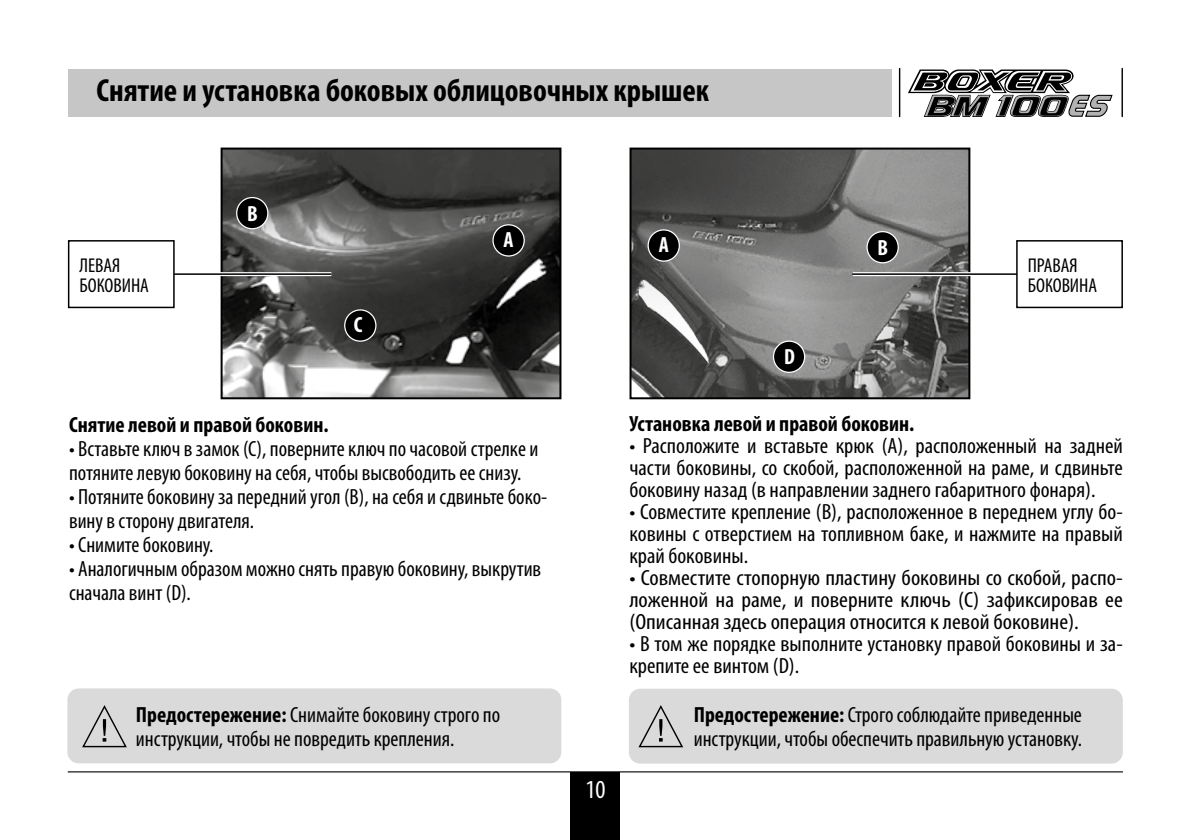
<style>
.page{position:relative;width:1191px;height:840px;background:#fff}
.page>*{position:absolute;margin:0;border:0;box-sizing:border-box;transform-origin:0 0}
.t1{font:700 condensed 32px "Myriad Pro";color:#000}
.t2{font:condensed 26px "Myriad Pro";color:#fff}
.t3{font:condensed 22px/24px "Myriad Pro";color:#000}
.t4{font:condensed 22px/22px "Myriad Pro";color:#000;text-align:justify;scale:1.05 1}
.t5{font:condensed 22px/22px "Myriad Pro";color:#000;text-align:justify;scale:1.1 1}
.t6{font:700 condensed 22px "Myriad Pro";color:#000}
.t7{font:700 condensed 22px "Myriad Pro";color:#fff}
.t8{font:condensed 20px/20px "Myriad Pro";color:#000}
.s1{font-weight:700}
</style>
<div class="page">
<hr style="left:68px;top:770px;width:1055px;height:2px;background:#000">
<div style="left:68px;top:68px;width:823px;height:48px;background:#c6c6c6"></div>
<hr style="left:1121px;top:68px;width:2px;height:48px;background:#000">
<hr style="left:899px;top:68px;width:1px;height:48px;background:#000">
<div style="left:571px;top:771px;width:49px;height:68px;background:#000"></div>
<svg style="left:908px;top:69px;width:205px;height:48px"></svg>
<img style="left:224px;top:150px;width:334px;height:246px">
<div style="left:221px;top:147px;width:340px;height:252px;border:2px solid #000"></div>
<img style="left:632px;top:150px;width:335px;height:246px">
<div style="left:629px;top:147px;width:341px;height:252px;border:2px solid #000"></div>
<div style="left:237px;top:197px;width:31px;height:31px;background:#000;border-radius:50%"></div>
<div style="left:236px;top:197px;width:32px;height:32px;border:1px solid #fff;border-radius:50%"></div>
<div style="left:67px;top:688px;width:494px;height:75px;background:#dadada;border-radius:11px"></div>
<svg style="left:82px;top:705px;width:45px;height:42px"></svg>
<div style="left:629px;top:688px;width:493px;height:75px;background:#dadada;border-radius:11px"></div>
<svg style="left:638px;top:705px;width:45px;height:42px"></svg>
<div style="left:345px;top:310px;width:31px;height:31px;background:#000;border-radius:50%"></div>
<div style="left:344px;top:309px;width:32px;height:32px;border:1px solid #fff;border-radius:50%"></div>
<div style="left:493px;top:225px;width:31px;height:31px;background:#000;border-radius:50%"></div>
<div style="left:492px;top:224px;width:33px;height:32px;border:1px solid #fff;border-radius:50%"></div>
<svg style="left:220px;top:272px;width:111px;height:4px"></svg>
<hr style="left:122px;top:273px;width:209px;height:2px;background:#000">
<div style="left:69px;top:241px;width:105px;height:66px;background:#fff"></div>
<div style="left:68px;top:240px;width:107px;height:68px;border:2px solid #000"></div>
<svg style="left:853px;top:272px;width:118px;height:4px"></svg>
<hr style="left:852px;top:273px;width:209px;height:2px;background:#000">
<div style="left:1017px;top:241px;width:105px;height:66px;background:#fff"></div>
<div style="left:1016px;top:240px;width:107px;height:68px;border:2px solid #000"></div>
<div style="left:867px;top:231px;width:31px;height:32px;background:#000;border-radius:50%"></div>
<div style="left:866px;top:231px;width:33px;height:32px;border:1px solid #fff;border-radius:50%"></div>
<div style="left:773px;top:341px;width:31px;height:31px;background:#000;border-radius:50%"></div>
<div style="left:773px;top:340px;width:32px;height:33px;border:1px solid #fff;border-radius:50%"></div>
<div style="left:648px;top:230px;width:31px;height:31px;background:#000;border-radius:50%"></div>
<div style="left:647px;top:229px;width:33px;height:32px;border:1px solid #fff;border-radius:50%"></div>
<h1 class="t1" style="left:96px;top:73px;width:614px">Снятие и установка боковых облицовочных крышек</h1>
<p class="t7" style="left:247px;top:202px;width:12px">B</p>
<p class="t7" style="left:503px;top:228px;width:12px">A</p>
<p class="t7" style="left:658px;top:233px;width:12px">A</p>
<p class="t7" style="left:877px;top:236px;width:12px">B</p>
<p class="t8" style="left:80px;top:255px;width:71px">ЛЕВАЯ<br>БОКОВИНА</p>
<p class="t8" style="left:1027px;top:255px;width:71px">ПРАВАЯ<br>БОКОВИНА</p>
<p class="t7" style="left:354px;top:313px;width:10px">C</p>
<p class="t6" style="left:69px;top:412px;width:261px">Снятие левой и правой боковин.</p>
<p class="t3" style="left:69px;top:436px;width:471px">• Вставьте ключ в замок (C), поверните ключ по часовой стрелке и потяните левую боковину на себя, чтобы высвободить ее снизу.</p>
<p class="t3" style="left:69px;top:484px;width:480px">• Потяните боковину за передний угол (В), на себя и сдвиньте боко&shy;вину в сторону двигателя.</p>
<p class="t3" style="left:69px;top:532px;width:146px">• Снимите боковину.</p>
<p class="t3" style="left:69px;top:556px;width:474px">• Аналогичным образом можно снять правую боковину, выкрутив сначала винт (D).</p>
<p class="t7" style="left:784px;top:344px;width:12px">D</p>
<p class="t6" style="left:629px;top:411px;width:286px">Установка левой и правой боковин.</p>
<p class="t4" style="left:629px;top:435px;width:471px">• Расположите и вставьте крюк (А), расположенный на задней части боковины, со скобой, расположенной на раме, и сдвиньте боковину назад (в направлении заднего габаритного фонаря).</p>
<p class="t4" style="left:629px;top:501px;width:471px">• Совместите крепление (В), расположенное в переднем углу бо&shy;ковины с отверстием на топливном баке, и нажмите на правый край боковины.</p>
<p class="t5" style="left:629px;top:567px;width:450px">• Совместите стопорную пластину боковины со скобой, распо&shy;ложенной на раме, и поверните ключь (С) зафиксировав ее (Описанная здесь операция относится к левой боковине).</p>
<p class="t4" style="left:629px;top:633px;width:471px">• В том же порядке выполните установку правой боковины и за&shy;крепите ее винтом (D).</p>
<p class="t3" style="left:136px;top:703px;width:366px"><span class="s1">Предостережение:</span> Снимайте боковину строго по инструкции, чтобы не повредить крепления.</p>
<p class="t3" style="left:694px;top:703px;width:390px"><span class="s1">Предостережение:</span> Строго соблюдайте приведенные инструкции, чтобы обеспечить правильную установку.</p>
<p class="t2" style="left:585px;top:774px;width:22px">10</p>
</div>
